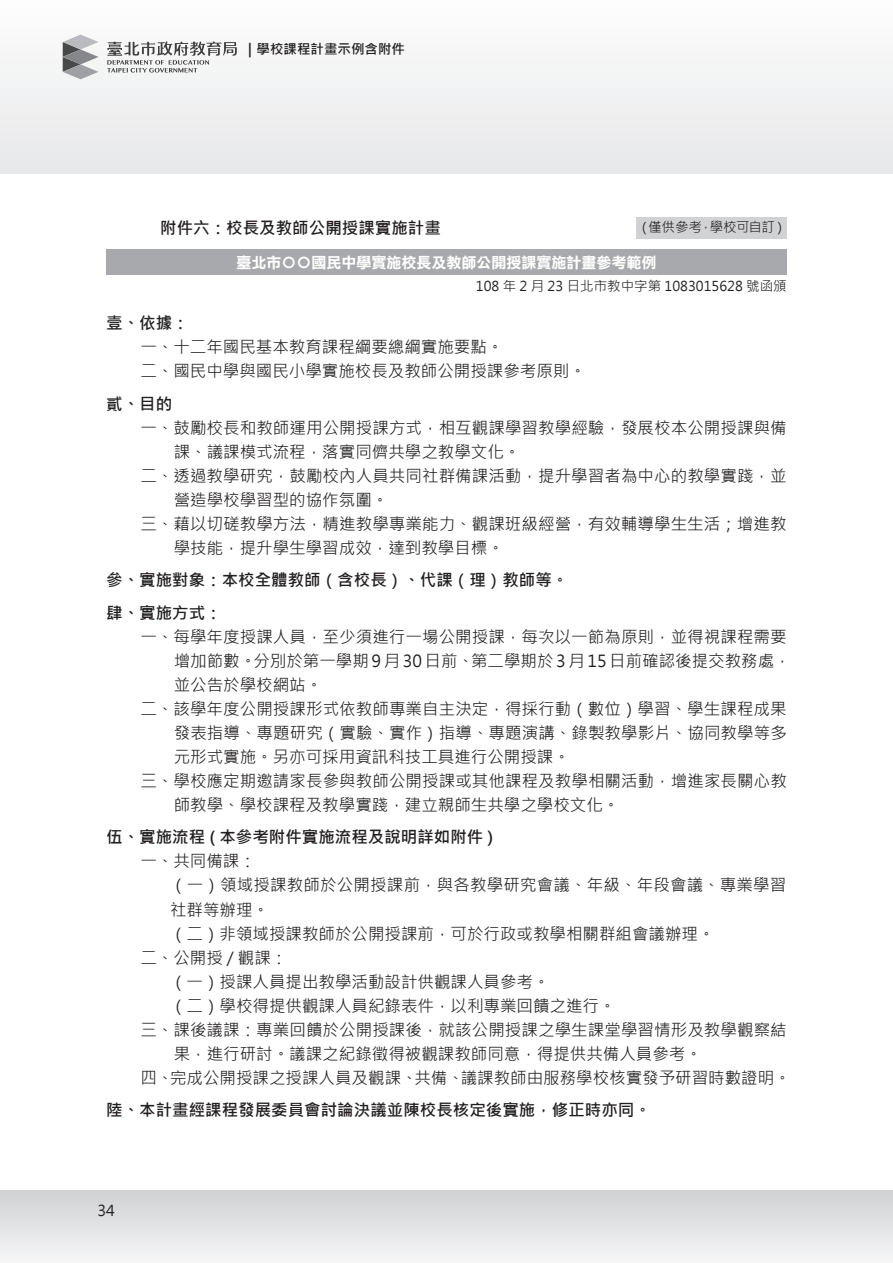
<style>
.page{position:relative;width:893px;height:1263px;background:#fff}
.page>*{position:absolute;margin:0;border:0;box-sizing:border-box;transform-origin:0 0}
.t1{font:16.5px/24px "Microsoft Jheng Hei";color:#231f20}
.t2{font:700 16.5px/32.5px "Microsoft Jheng Hei";color:#231f20}
.t3{font:15px "DF Li Hei Bd HK BF";color:#fff}
.t4{font:15px "Microsoft Jheng Hei";color:#231f20}
.t5{font:13.5px "Microsoft Jheng Hei";color:#231f20}
.t6{font:700 13.5px "Microsoft Jheng Hei";color:#231f20}
</style>
<div class="page">
<div style="left:0;top:0;width:893px;height:174px;background:#f1f2f3"></div>
<div style="left:0;top:1191px;width:893px;height:72px;background:linear-gradient(to bottom,#d0d2d4,#f5f6f7)"></div>
<svg style="left:892px;top:1191px;width:1px;height:72px"></svg>
<svg style="left:63px;top:35px;width:35px;height:44px"></svg>
<svg style="left:107px;top:41px;width:130px;height:32px"></svg>
<div style="left:636px;top:217px;width:151px;height:21px;background:#d1d2d4"></div>
<div style="left:106px;top:250px;width:680px;height:25px;background:#a8a9ad"></div>
<p class="t6" style="left:243px;top:40px;width:163px">｜學校課程計畫示例含附件</p>
<p class="t2" style="left:160px;top:211px;width:282px">附件六：校長及教師公開授課實施計畫</p>
<p class="t3" style="left:236px;top:255px;width:422px">臺北市○○國民中學實施校長及教師公開授課實施計畫參考範例</p>
<p class="t5" style="left:638px;top:219px;width:151px">（僅供參考，學校可自訂）</p>
<p class="t5" style="left:476px;top:278px;width:312px">108 年 2 月 23 日北市教中字第 1083015628 號函頒</p>
<p class="t2" style="left:106px;top:307px;width:84px">壹、依據：</p>
<p class="t1" style="left:140px;top:335px;width:447px">一、十二年國民基本教育課程綱要總綱實施要點。<br>二、國民中學與國民小學實施校長及教師公開授課參考原則。</p>
<p class="t2" style="left:106px;top:387px;width:67px">貳、目的</p>
<p class="t1" style="left:140px;top:416px;width:648px">一、鼓勵校長和教師運用公開授課方式，相互觀課學習教學經驗，發展校本公開授課與備</p>
<p class="t1" style="left:174px;top:440px;width:348px">課、議課模式流程，落實同儕共學之教學文化。</p>
<p class="t1" style="left:140px;top:464px;width:648px">二、透過教學研究，鼓勵校內人員共同社群備課活動，提升學習者為中心的教學實踐，並</p>
<p class="t1" style="left:174px;top:488px;width:216px">營造學校學習型的協作氛圍。</p>
<p class="t1" style="left:140px;top:512px;width:648px">三、藉以切磋教學方法，精進教學專業能力、觀課班級經營，有效輔導學生生活；增進教</p>
<p class="t1" style="left:174px;top:536px;width:331px">學技能，提升學生學習成效，達到教學目標。</p>
<p class="t2" style="left:106px;top:564px;width:463px">參、實施對象：本校全體教師（含校長）、代課（理）教師等。肆、實施方式：</p>
<p class="t1" style="left:140px;top:625px;width:648px">一、每學年度授課人員，至少須進行一場公開授課，每次以一節為原則，並得視課程需要</p>
<p class="t1" style="left:174px;top:649px;width:618px">增加節數。分別於第一學期 9 月 30 日前、第二學期於 3 月 15 日前確認後提交教務處，</p>
<p class="t1" style="left:174px;top:673px;width:150px">並公告於學校網站。</p>
<p class="t1" style="left:140px;top:697px;width:648px">二、該學年度公開授課形式依教師專業自主決定，得採行動（數位）學習、學生課程成果</p>
<p class="t1" style="left:174px;top:721px;width:614px">發表指導、專題研究（實驗、實作）指導、專題演講、錄製教學影片、協同教學等多</p>
<p class="t1" style="left:174px;top:745px;width:397px">元形式實施。另亦可採用資訊科技工具進行公開授課。</p>
<p class="t1" style="left:140px;top:769px;width:648px">三、學校應定期邀請家長參與教師公開授課或其他課程及教學相關活動，增進家長關心教</p>
<p class="t1" style="left:174px;top:793px;width:447px">師教學、學校課程及教學實踐，建立親師生共學之學校文化。</p>
<p class="t2" style="left:106px;top:821px;width:388px">伍、實施流程 ( 本參考附件實施流程及說明詳如附件 )</p>
<p class="t1" style="left:140px;top:849px;width:117px">一、共同備課：</p>
<p class="t1" style="left:170px;top:873px;width:618px">（一）領域授課教師於公開授課前，與各教學研究會議、年級、年段會議、專業學習</p>
<p class="t1" style="left:170px;top:897px;width:100px">社群等辦理。</p>
<p class="t1" style="left:170px;top:921px;width:546px">（二）非領域授課教師於公開授課前，可於行政或教學相關群組會議辦理。</p>
<p class="t1" style="left:140px;top:945px;width:149px">二、公開授 / 觀課：</p>
<p class="t1" style="left:170px;top:969px;width:381px">（一）授課人員提出教學活動設計供觀課人員參考。</p>
<p class="t1" style="left:170px;top:993px;width:447px">（二）學校得提供觀課人員紀錄表件，以利專業回饋之進行。</p>
<p class="t1" style="left:140px;top:1017px;width:648px">三、課後議課：專業回饋於公開授課後，就該公開授課之學生課堂學習情形及教學觀察結</p>
<p class="t1" style="left:174px;top:1041px;width:529px">果，進行研討。議課之紀錄徵得被觀課教師同意，得提供共備人員參考。</p>
<p class="t1" style="left:140px;top:1065px;width:652px">四、完成公開授課之授課人員及觀課、共備、議課教師由服務學校核實發予研習時數證明。</p>
<p class="t2" style="left:106px;top:1094px;width:546px">陸、本計畫經課程發展委員會討論決議並陳校長核定後實施，修正時亦同。</p>
<p class="t4" style="left:98px;top:1201px;width:19px">34</p>
</div>
